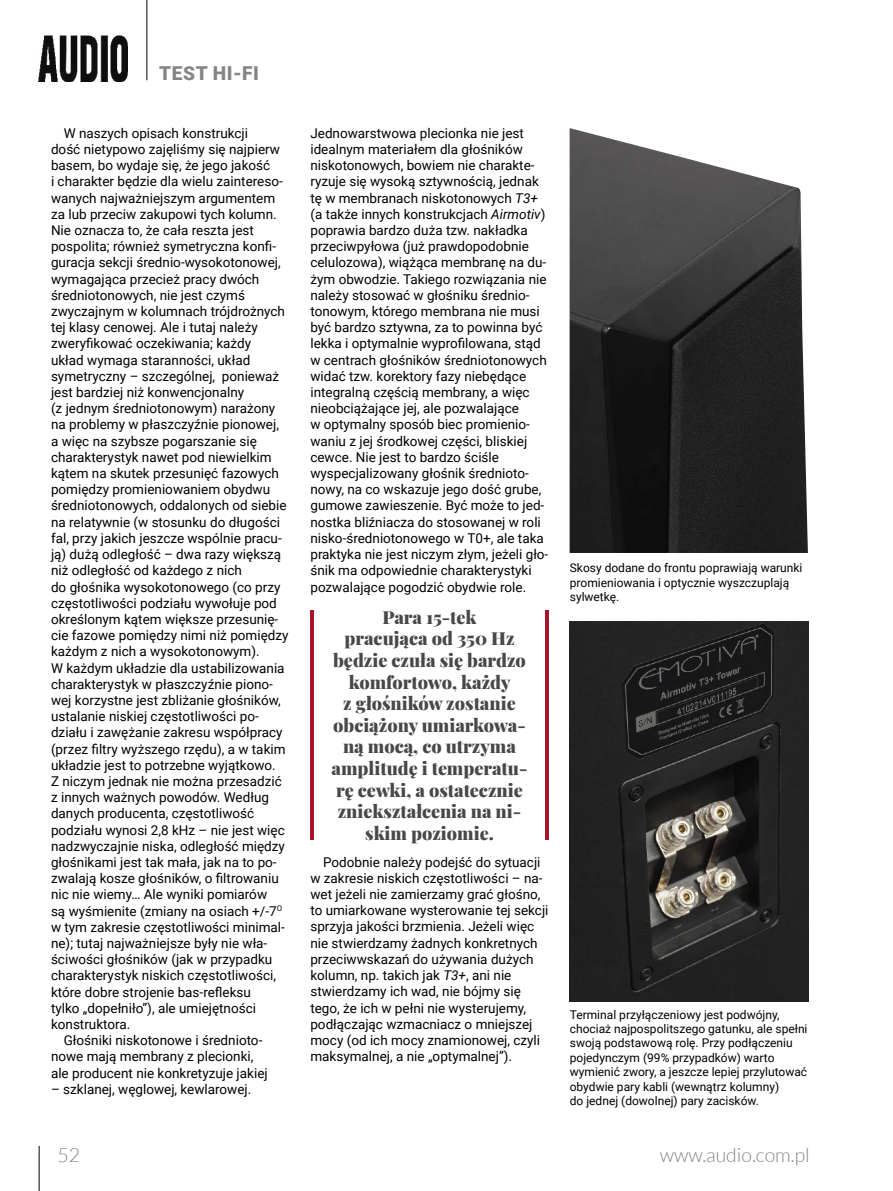
<style>
.page{position:relative;width:893px;height:1191px;background:#fff}
.page>*{position:absolute;margin:0;border:0;box-sizing:border-box;transform-origin:0 0}
.t1{font:300 19.5px "Lato";color:#858585}
.t2{font:900 19.2px "Roboto";letter-spacing:.035em;color:#858585}
.t3{font:900 18px/21.6px "Playfair Display";color:#484848;text-align:center}
.t4{font:13.5px/16.2px "Roboto";color:#000}
.t5{font:12px/14.4px "Roboto";color:#000}
.s1{font-style:italic}
</style>
<div class="page">
<hr style="left:39px;top:1145px;width:1px;height:46px;background:#000">
<hr style="left:147px;top:0;width:1px;height:80px;background:#000">
<img style="left:39px;top:35px;width:89px;height:46px">
<hr style="left:310px;top:610px;width:4px;height:229px;background:#a9132a">
<hr style="left:545px;top:610px;width:3px;height:229px;background:#a9132a">
<img style="left:570px;top:128px;width:238px;height:425px">
<img style="left:570px;top:621px;width:238px;height:380px">
<h2 class="t2" style="left:159px;top:60px;width:101px">TEST HI-FI</h2>
<p class="t4" style="left:64px;top:124px;width:186px">W naszych opisach konstrukcji</p>
<p class="t4" style="left:51px;top:140px;width:230px">dość nietypowo zajęliśmy się najpierw</p>
<p class="t4" style="left:51px;top:157px;width:221px">basem, bo wydaje się, że jego jakość</p>
<p class="t4" style="left:51px;top:173px;width:233px">i charakter będzie dla wielu zaintereso-</p>
<p class="t4" style="left:51px;top:189px;width:226px">wanych najważniejszym argumentem</p>
<p class="t4" style="left:51px;top:205px;width:227px">za lub przeciw zakupowi tych kolumn.</p>
<p class="t4" style="left:51px;top:221px;width:204px">Nie oznacza to, że cała reszta jest</p>
<p class="t4" style="left:51px;top:238px;width:227px">pospolita; również symetryczna konfi-</p>
<p class="t4" style="left:51px;top:254px;width:231px">guracja sekcji średnio-wysokotonowej,</p>
<p class="t4" style="left:51px;top:270px;width:210px">wymagająca przecież pracy dwóch</p>
<p class="t4" style="left:51px;top:286px;width:195px">średniotonowych, nie jest czymś</p>
<p class="t4" style="left:51px;top:302px;width:236px">zwyczajnym w kolumnach trójdrożnych</p>
<p class="t4" style="left:51px;top:319px;width:208px">tej klasy cenowej. Ale i tutaj należy</p>
<p class="t4" style="left:51px;top:335px;width:202px">zweryfikować oczekiwania; każdy</p>
<p class="t4" style="left:51px;top:351px;width:201px">układ wymaga staranności, układ</p>
<p class="t4" style="left:51px;top:367px;width:230px">symetryczny – szczególnej, ponieważ</p>
<p class="t4" style="left:51px;top:383px;width:195px">jest bardziej niż konwencjonalny</p>
<p class="t4" style="left:51px;top:400px;width:226px">(z jednym średniotonowym) narażony</p>
<p class="t4" style="left:51px;top:416px;width:229px">na problemy w płaszczyźnie pionowej,</p>
<p class="t4" style="left:51px;top:432px;width:207px">a więc na szybsze pogarszanie się</p>
<p class="t4" style="left:51px;top:448px;width:222px">charakterystyk nawet pod niewielkim</p>
<p class="t4" style="left:51px;top:464px;width:229px">kątem na skutek przesunięć fazowych</p>
<p class="t4" style="left:51px;top:481px;width:221px">pomiędzy promieniowaniem obydwu</p>
<p class="t4" style="left:51px;top:497px;width:237px">średniotonowych, oddalonych od siebie</p>
<p class="t4" style="left:51px;top:513px;width:230px">na relatywnie (w stosunku do długości</p>
<p class="t4" style="left:51px;top:529px;width:232px">fal, przy jakich jeszcze wspólnie pracu-</p>
<p class="t4" style="left:51px;top:545px;width:232px">ją) dużą odległość – dwa razy większą</p>
<p class="t4" style="left:51px;top:562px;width:192px">niż odległość od każdego z nich</p>
<p class="t4" style="left:51px;top:578px;width:231px">do głośnika wysokotonowego (co przy</p>
<p class="t4" style="left:51px;top:594px;width:227px">częstotliwości podziału wywołuje pod</p>
<p class="t4" style="left:51px;top:610px;width:229px">określonym kątem większe przesunię-</p>
<p class="t4" style="left:51px;top:626px;width:239px">cie fazowe pomiędzy nimi niż pomiędzy</p>
<p class="t4" style="left:51px;top:643px;width:210px">każdym z nich a wysokotonowym).</p>
<p class="t4" style="left:51px;top:659px;width:235px">W każdym układzie dla ustabilizowania</p>
<p class="t4" style="left:51px;top:675px;width:223px">charakterystyk w płaszczyźnie piono-</p>
<p class="t4" style="left:51px;top:691px;width:231px">wej korzystne jest zbliżanie głośników,</p>
<p class="t4" style="left:51px;top:707px;width:209px">ustalanie niskiej częstotliwości po-</p>
<p class="t4" style="left:51px;top:724px;width:233px">działu i zawężanie zakresu współpracy</p>
<p class="t4" style="left:51px;top:740px;width:236px">(przez filtry wyższego rzędu), a w takim</p>
<p class="t4" style="left:51px;top:756px;width:226px">układzie jest to potrzebne wyjątkowo.</p>
<p class="t4" style="left:51px;top:772px;width:232px">Z niczym jednak nie można przesadzić</p>
<p class="t4" style="left:51px;top:788px;width:219px">z innych ważnych powodów. Według</p>
<p class="t4" style="left:51px;top:805px;width:205px">danych producenta, częstotliwość</p>
<p class="t4" style="left:51px;top:821px;width:235px">podziału wynosi 2,8 kHz – nie jest więc</p>
<p class="t4" style="left:51px;top:837px;width:235px">nadzwyczajnie niska, odległość między</p>
<p class="t4" style="left:51px;top:853px;width:227px">głośnikami jest tak mała, jak na to po-</p>
<p class="t4" style="left:51px;top:869px;width:229px">zwalają kosze głośników, o filtrowaniu</p>
<p class="t4" style="left:51px;top:886px;width:218px">nic nie wiemy… Ale wyniki pomiarów</p>
<p class="t4" style="left:51px;top:902px;width:233px">są wyśmienite (zmiany na osiach +/-7<sup>O</sup></p>
<p class="t4" style="left:51px;top:918px;width:235px">w tym zakresie częstotliwości minimal-</p>
<p class="t4" style="left:51px;top:934px;width:218px">ne); tutaj najważniejsze były nie wła-</p>
<p class="t4" style="left:51px;top:950px;width:223px">ściwości głośników (jak w przypadku</p>
<p class="t4" style="left:51px;top:967px;width:227px">charakterystyk niskich częstotliwości,</p>
<p class="t4" style="left:51px;top:983px;width:201px">które dobre strojenie bas-refleksu</p>
<p class="t4" style="left:51px;top:999px;width:207px">tylko „dopełniło”), ale umiejętności</p>
<p class="t4" style="left:51px;top:1015px;width:81px">konstruktora.</p>
<p class="t4" style="left:64px;top:1031px;width:200px">Głośniki niskotonowe i średnioto-</p>
<p class="t4" style="left:51px;top:1048px;width:204px">nowe mają membrany z plecionki,</p>
<p class="t4" style="left:51px;top:1064px;width:218px">ale producent nie konkretyzuje jakiej</p>
<p class="t4" style="left:51px;top:1080px;width:202px">– szklanej, węglowej, kewlarowej.</p>
<p class="t4" style="left:310px;top:124px;width:239px">Jednowarstwowa plecionka nie jest idealnym materiałem dla głośników niskotonowych, bowiem nie charakte&shy;ryzuje się wysoką sztywnością, jednak tę w membranach niskotonowych <span class="s1">T3+ </span>(a także innych konstrukcjach <span class="s1">Airmotiv</span>) poprawia bardzo duża tzw. nakładka przeciwpyłowa (już prawdopodobnie celulozowa), wiążąca membranę na du&shy;żym obwodzie. Takiego rozwiązania nie należy stosować w głośniku średnio&shy;tonowym, którego membrana nie musi być bardzo sztywna, za to powinna być lekka i optymalnie wyprofilowana, stąd w centrach głośników średniotonowych widać tzw. korektory fazy niebędące integralną częścią membrany, a więc nieobciążające jej, ale pozwalające<br>w optymalny sposób biec promienio&shy;waniu z jej środkowej części, bliskiej cewce. Nie jest to bardzo ściśle wyspecjalizowany głośnik średnioto&shy;nowy, na co wskazuje jego dość grube, gumowe zawieszenie. Być może to jed&shy;nostka bliźniacza do stosowanej w roli nisko-średniotonowego w T0+, ale taka praktyka nie jest niczym złym, jeżeli gło&shy;śnik ma odpowiednie charakterystyki pozwalające pogodzić obydwie role.</p>
<h3 class="t3" style="left:331px;top:604px;width:197px">Para 15-tek<br>pracująca od 350 Hz będzie czuła się bardzo komfortowo, każdy<br>z głośników zostanie obciążony umiarkowa&shy;ną mocą, co utrzyma amplitudę i temperatu&shy;rę cewki, a ostatecznie zniekształcenia na ni&shy;skim poziomie.</h3>
<p class="t4" style="left:310px;top:853px;width:240px;text-indent:13px">Podobnie należy podejść do sytuacji w zakresie niskich częstotliwości – na&shy;wet jeżeli nie zamierzamy grać głośno, to umiarkowane wysterowanie tej sekcji sprzyja jakości brzmienia. Jeżeli więc nie stwierdzamy żadnych konkretnych przeciwwskazań do używania dużych kolumn, np. takich jak <span class="s1">T3+</span>, ani nie stwierdzamy ich wad, nie bójmy się tego, że ich w pełni nie wysterujemy, podłączając wzmacniacz o mniejszej mocy (od ich mocy znamionowej, czyli maksymalnej, a nie „optymalnej”).</p>
<p class="t5" style="left:570px;top:560px;width:234px">Skosy dodane do frontu poprawiają warunki promieniowania i optycznie wyszczuplają sylwetkę.</p>
<p class="t5" style="left:570px;top:1006px;width:239px">Terminal przyłączeniowy jest podwójny, chociaż najpospolitszego gatunku, ale spełni swoją podstawową rolę. Przy podłączeniu pojedynczym (99% przypadków) warto wymienić zwory, a jeszcze lepiej przylutować obydwie pary kabli (wewnątrz kolumny)<br>do jednej (dowolnej) pary zacisków.</p>
<h1 class="t1" style="left:57px;top:1144px;width:24px">52</h1>
<h1 class="t1" style="left:660px;top:1144px;width:151px">www.audio.com.pl</h1>
</div>
